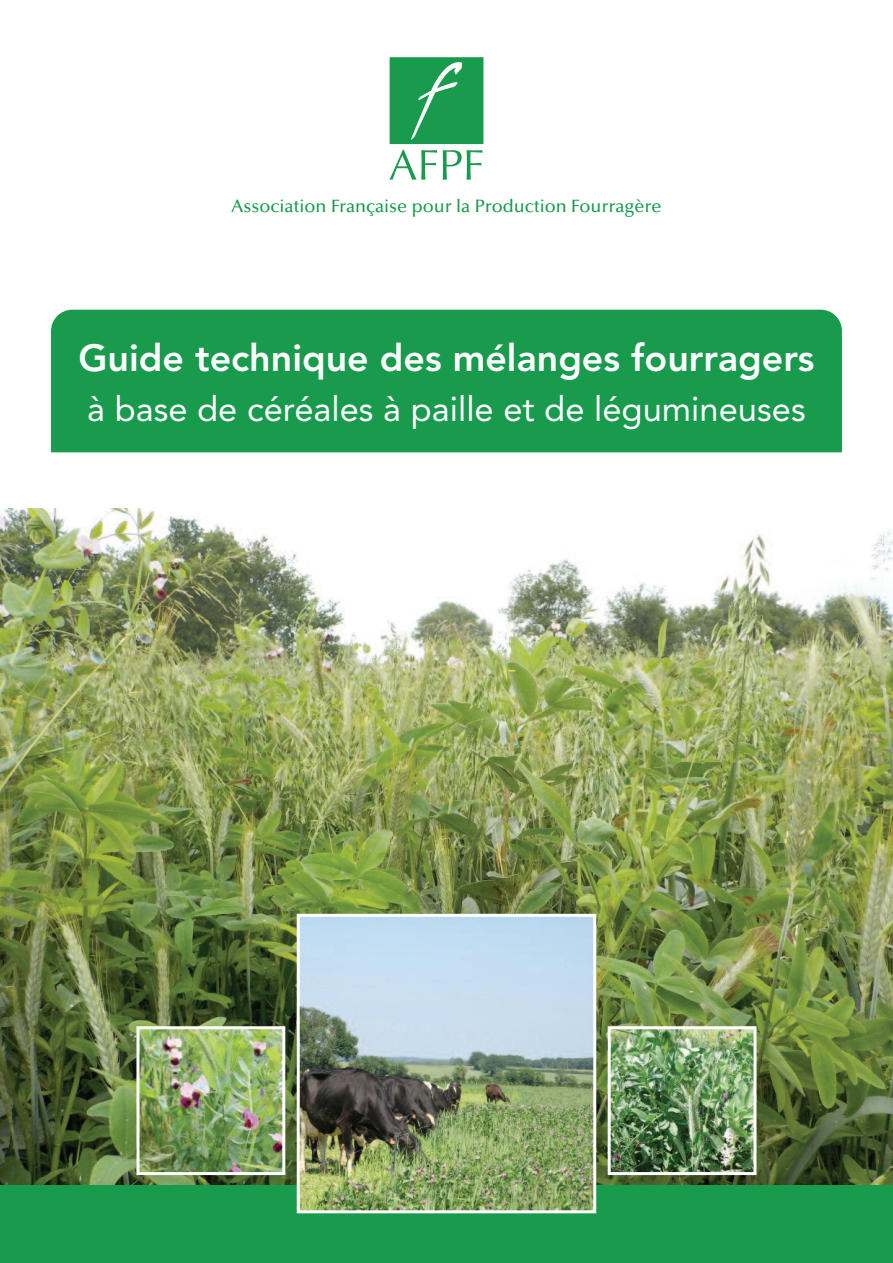
<style>
.page{position:relative;width:893px;height:1263px;background:#fff}
.page>*{position:absolute;margin:0;border:0;box-sizing:border-box;transform-origin:0 0}
.t1{font:800 37.5px "Avenir";color:#fff}
.t2{font:34.5px "Avenir";color:#fff}
.t3{font:500 18px "Optima";color:#189b4c}
</style>
<div class="page">
<div style="left:51px;top:310px;width:791px;height:142px;background:#189b4c"></div>
<div style="left:0;top:1175px;width:893px;height:88px;background:#189b4c"></div>
<img style="left:0;top:509px;width:893px;height:675px">
<img style="left:301px;top:918px;width:291px;height:291px">
<div style="left:297px;top:914px;width:299px;height:299px;border:3px solid #fff"></div>
<svg style="left:389px;top:57px;width:94px;height:123px"></svg>
<img style="left:140px;top:1030px;width:141px;height:141px">
<div style="left:136px;top:1026px;width:149px;height:149px;border:3px solid #fff"></div>
<img style="left:612px;top:1030px;width:140px;height:141px">
<div style="left:608px;top:1026px;width:148px;height:149px;border:3px solid #fff"></div>
<p class="t3" style="left:232px;top:199px;width:431px">Association Française pour la Production Fourragère</p>
<h1 class="t1" style="left:78px;top:328px;width:738px">Guide technique des mélanges fourragers</h1>
<h2 class="t2" style="left:87px;top:381px;width:720px">à base de céréales à paille et de légumineuses</h2>
</div>
